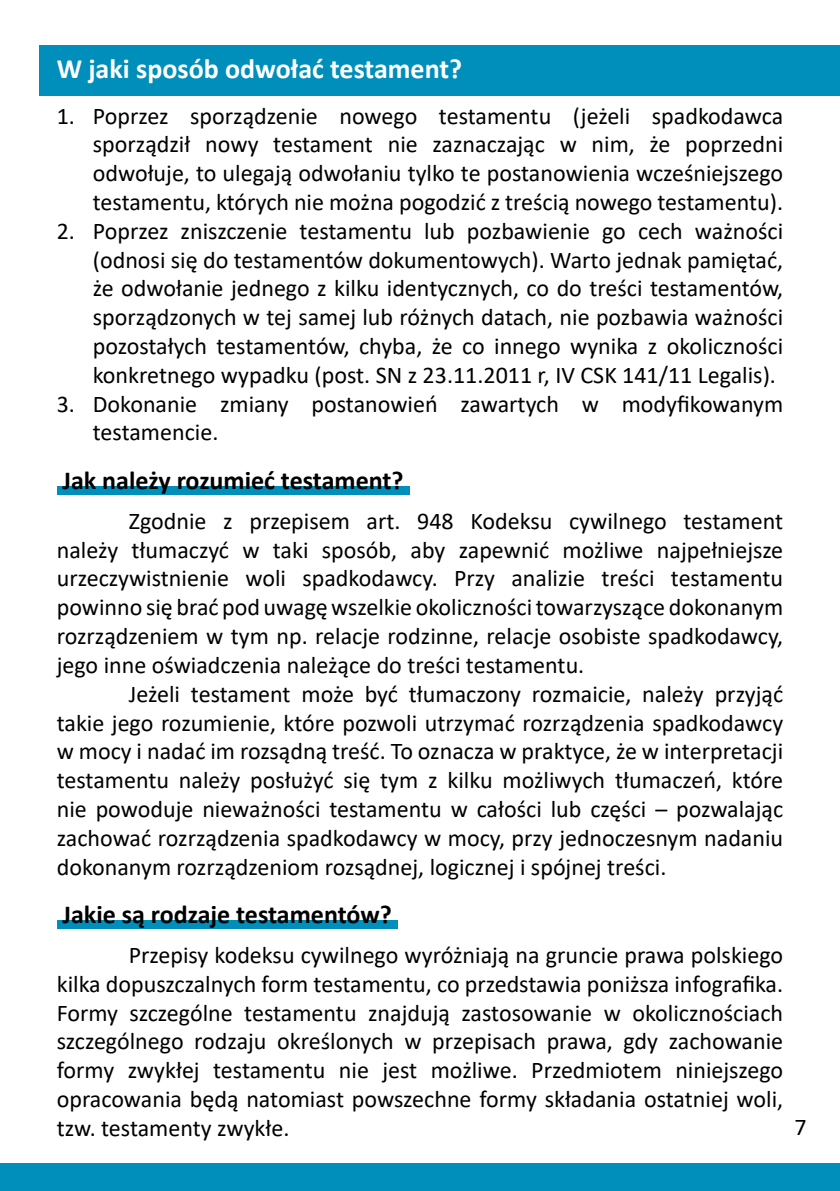
<style>
.page{position:relative;width:840px;height:1191px;background:#fff}
.page>*{position:absolute;margin:0;border:0;box-sizing:border-box;transform-origin:0 0}
.t1{font:700 28px "Calibri";color:#fff}
.t2{font:700 26px "Calibri";color:#000}
.t3{font:24px/28.8px "Calibri";color:#000;text-align:justify}
</style>
<div class="page">
<div style="left:0;top:1162px;width:839px;height:29px;background:#008fbb"></div>
<div style="left:40px;top:45px;width:799px;height:51px;background:#008fbb"></div>
<div style="left:57px;top:486px;width:352px;height:9px;background:#008fbb"></div>
<div style="left:57px;top:920px;width:340px;height:9px;background:#008fbb"></div>
<p class="t1" style="left:57px;top:49px;width:407px">W jaki sposób odwołać testament?</p>
<p class="t3" style="left:93px;top:101px;width:691px;text-indent:-36px">1. Poprzez sporządzenie nowego testamentu (jeżeli spadkodawca sporządził nowy testament nie zaznaczając w nim, że poprzedni odwołuje, to ulegają odwołaniu tylko te postanowienia wcześniejszego testamentu, których nie można pogodzić z treścią nowego testamentu).</p>
<p class="t3" style="left:93px;top:216px;width:691px;text-indent:-36px">2. Poprzez zniszczenie testamentu lub pozbawienie go cech ważności (odnosi się do testamentów dokumentowych). Warto jednak pamiętać, że odwołanie jednego z kilku identycznych, co do treści testamentów, sporządzonych w tej samej lub różnych datach, nie pozbawia ważności pozostałych testamentów, chyba, że co innego wynika z okoliczności konkretnego wypadku (post. SN z 23.11.2011 r, IV CSK 141/11 Legalis).</p>
<p class="t3" style="left:93px;top:389px;width:691px;text-indent:-36px">3. Dokonanie zmiany postanowień zawartych w modyfikowanym testamencie.</p>
<p class="t2" style="left:62px;top:461px;width:342px">Jak należy rozumieć testament?</p>
<p class="t3" style="left:57px;top:506px;width:727px;text-indent:72px">Zgodnie z przepisem art. 948 Kodeksu cywilnego testament należy tłumaczyć w taki sposób, aby zapewnić możliwe najpełniejsze urzeczywistnienie woli spadkodawcy. Przy analizie treści testamentu powinno się brać pod uwagę wszelkie okoliczności towarzyszące dokonanym rozrządzeniem w tym np. relacje rodzinne, relacje osobiste spadkodawcy, jego inne oświadczenia należące do treści testamentu.</p>
<p class="t3" style="left:57px;top:678px;width:727px;text-indent:72px">Jeżeli testament może być tłumaczony rozmaicie, należy przyjąć takie jego rozumienie, które pozwoli utrzymać rozrządzenia spadkodawcy w mocy i nadać im rozsądną treść. To oznacza w praktyce, że w interpretacji testamentu należy posłużyć się tym z kilku możliwych tłumaczeń, które nie powoduje nieważności testamentu w całości lub części – pozwalając zachować rozrządzenia spadkodawcy w mocy, przy jednoczesnym nadaniu dokonanym rozrządzeniom rozsądnej, logicznej i spójnej treści.</p>
<p class="t2" style="left:62px;top:895px;width:331px">Jakie są rodzaje testamentów?</p>
<p class="t3" style="left:57px;top:940px;width:727px;text-indent:72px">Przepisy kodeksu cywilnego wyróżniają na gruncie prawa polskiego kilka dopuszczalnych form testamentu, co przedstawia poniższa infografika.<br>Formy szczególne testamentu znajdują zastosowanie w okolicznościach szczególnego rodzaju określonych w przepisach prawa, gdy zachowanie formy zwykłej testamentu nie jest możliwe. Przedmiotem niniejszego opracowania będą natomiast powszechne formy składania ostatniej woli, tzw. testamenty zwykłe.</p>
<p class="t3" style="left:794px;top:1112px;width:14px">7</p>
</div>
